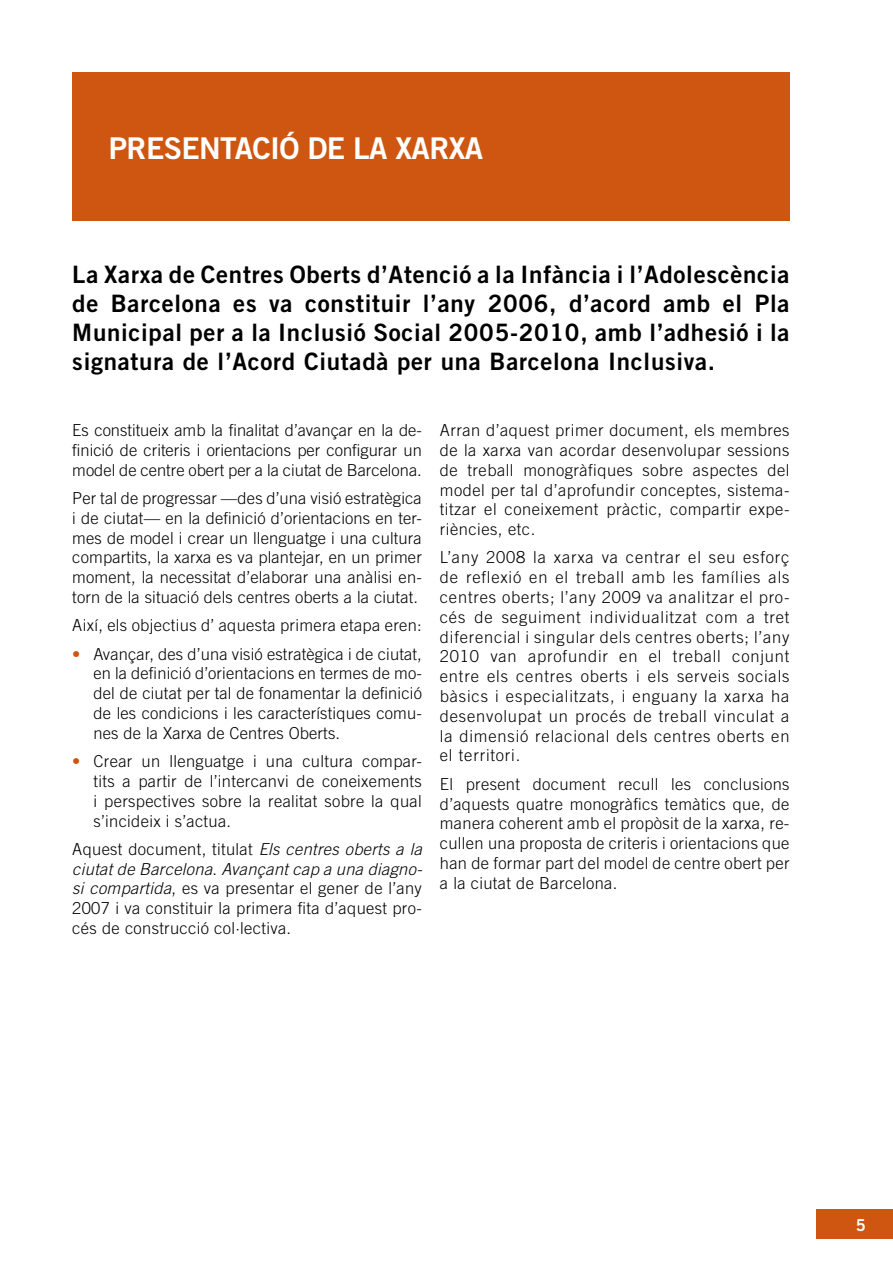
<style>
.page{position:relative;width:893px;height:1263px;background:#fff}
.page>*{position:absolute;margin:0;border:0;box-sizing:border-box;transform-origin:0 0}
.t1{font:30px "Trade Gothic Bold Two";letter-spacing:-.02em;color:#fff}
.t2{font:24px/28.8px "Trade Gothic Bold Two";letter-spacing:.03em;color:#000;text-align:justify}
.t3{font:300 16.5px/19.8px "Trade Gothic";letter-spacing:.02em;color:#000;text-align:justify}
.t4{font:16.5px "Trade Gothic Bold Two";color:#fff}
.s1{color:#cf5610}
.s2{font-style:italic}
</style>
<div class="page">
<div style="left:816px;top:1209px;width:77px;height:30px;background:#cf5610"></div>
<div style="left:72px;top:72px;width:717px;height:149px;background:#cf5610"></div>
<h1 class="t1" style="left:109px;top:130px;width:358px">Presentació de la Xarxa</h1>
<p class="t2" style="left:72px;top:260px;width:719px">La Xarxa de Centres Oberts d’Atenció a la Infància i l’Adolescència de Barcelona es va constituir l’any 2006, d’acord amb el Pla M unicipal per a la Inclusió Social 2005-2010, amb l’adhesió i la signatura de l’Acord Ciutadà per una Barcelona Inclusiva.</p>
<p class="t3" style="left:72px;top:420px;width:351px">Es constitueix amb la finalitat d’avançar en la de&shy;finició de criteris i orientacions per configurar un model de centre obert per a la ciutat de Barcelona.</p>
<p class="t3" style="left:72px;top:488px;width:351px">Per tal de progressar —des d’una visió estratègica i de ciutat— en la definició d’orientacions en ter&shy;mes de model i crear un llenguatge i una cultura compartits, la xarxa es va plantejar, en un primer moment, la necessitat d’elaborar una anàlisi en&shy;torn de la situació dels centres oberts a la ciutat.</p>
<p class="t3" style="left:72px;top:615px;width:351px">Així, els objectius d’ aquesta primera etapa eren:</p>
<p class="t3" style="left:94px;top:644px;width:330px;text-indent:-21px"><span class="s1">•</span> Avançar, des d’una visió estratègica i de ciutat, en la definició d’orientacions en termes de mo&shy;del de ciutat per tal de fonamentar la definició de les condicions i les característiques comu&shy;nes de la Xarxa de Centres Oberts.</p>
<p class="t3" style="left:94px;top:751px;width:330px;text-indent:-21px"><span class="s1">•</span> Crear un llenguatge i una cultura compar&shy;tits a partir de l’intercanvi de coneixements i perspectives sobre la realitat sobre la qual s’incideix i s’actua.</p>
<p class="t3" style="left:72px;top:839px;width:351px">Aquest document, titulat <span class="s2">Els centres oberts a la ciutat de Barcelona</span>. <span class="s2">Avançant cap a una diagno&shy;si compartida</span>, es va presentar el gener de l’any 2007 i va constituir la primera fita d’aquest pro&shy;cés de construcció col·lectiva.</p>
<p class="t3" style="left:440px;top:420px;width:351px">Arran d’aquest primer document, els membres de la xarxa van acordar desenvolupar sessions de treball monogràfiques sobre aspectes del model per tal d’aprofundir conceptes, sistema&shy;titzar el coneixement pràctic, compartir expe&shy;riències, etc.</p>
<p class="t3" style="left:440px;top:547px;width:351px">L’any 2008 la xarxa va centrar el seu esforç de reflexió en el treball amb les famílies als centres oberts; l’any 2009 va analitzar el pro&shy;cés de seguiment individualitzat com a tret diferencial i singular dels centres oberts; l’any 2010 van aprofundir en el treball conjunt entre els centres oberts i els serveis socials bàsics i especialitzats, i enguany la xarxa ha desenvolupat un procés de treball vinculat a la dimensió relacional dels centres oberts en el territori.</p>
<p class="t3" style="left:440px;top:774px;width:351px">El present document recull les conclusions d’aquests quatre monogràfics temàtics que, de manera coherent amb el propòsit de la xarxa, re&shy;cullen una proposta de criteris i orientacions que han de formar part del model de centre obert per a la ciutat de Barcelona.</p>
<p class="t4" style="left:856px;top:1215px;width:12px">5</p>
</div>
